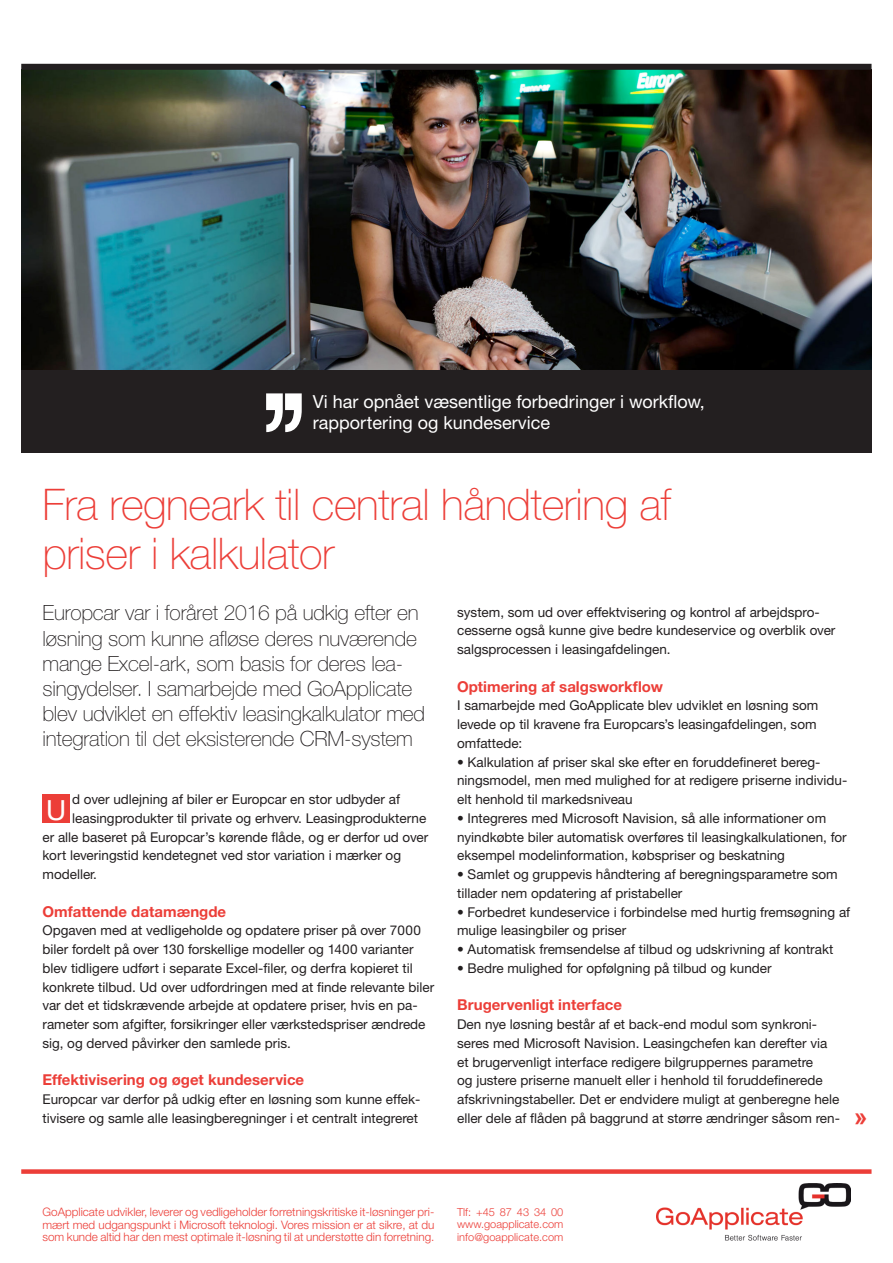
<style>
.page{position:relative;width:893px;height:1263px;background:#fff}
.page>*{position:absolute;margin:0;border:0;box-sizing:border-box;transform-origin:0 0}
.t1{font:100 43.65px/48.8px "Helvetica Neue CE";letter-spacing:-.01em;color:#ec3e38}
.t2{font:27.75px "Helvetica Neue CE";color:#fff}
.t3{font:700 24px "Arial";color:#ec3e38}
.Underrubrik{font:100 21px/25.2px "Helvetica Neue CE";letter-spacing:-.01em;color:#231f20}
.t4{font:18px/21.6px "Helvetica Neue CE";color:#fff}
.Mellemrubrik{font:700 15px "Helvetica Neue CE";color:#ec3e38}
.Brød{font:13.5px/18.8px "Helvetica Neue CE";color:#231f20}
.Mellemrubrik-2{font:300 11.7px/12.1px "Helvetica Neue CE";color:#ec3e38;text-align:justify}
.Mellemrubrik-3{font:300 11.1px "Helvetica Neue CE";color:#ec3e38}
</style>
<div class="page">
<div style="left:43px;top:794px;width:27px;height:29px;background:#ec3e38"></div>
<img style="left:657px;top:1183px;width:193px;height:58px">
<div style="left:21px;top:1169px;width:850px;height:5px;background:#ec3e38"></div>
<img style="left:21px;top:69px;width:851px;height:301px">
<div style="left:21px;top:64px;width:850px;height:6px;background:#231f20"></div>
<div style="left:21px;top:370px;width:850px;height:83px;background:#231f20"></div>
<svg style="left:266px;top:393px;width:36px;height:39px"></svg>
<p class="t4" style="left:313px;top:390px;width:393px">Vi har opnået væsentlige forbedringer i workflow, rapportering og kundeservice</p>
<p class="t1" style="left:43px;top:481px;width:630px">Fra regneark til central håndtering af priser i kalkulator</p>
<p class="Underrubrik" style="left:43px;top:601px;width:384px">Europcar var i foråret 2016 på udkig efter en løsning som kunne afløse deres nuværende mange Excel-ark, som basis for deres lea&shy;singydelser. I samarbejde med GoApplicate blev udviklet en effektiv leasingkalkulator med integration til det eksisterende CRM-system</p>
<p class="Brød" style="left:457px;top:602px;width:380px">system, som ud over effektvisering og kontrol af arbejdspro&shy;cesserne også kunne give bedre kundeservice og overblik over salgsprocessen i leasingafdelingen.</p>
<p class="Mellemrubrik" style="left:457px;top:677px;width:207px">Optimering af salgsworkflow</p>
<p class="Brød" style="left:457px;top:696px;width:363px">I samarbejde med GoApplicate blev udviklet en løsning som levede op til kravene fra Europcars’s leasingafdelingen, som omfattede:</p>
<p class="Brød" style="left:457px;top:752px;width:392px">• Kalkulation af priser skal ske efter en foruddefineret bereg&shy;ningsmodel, men med mulighed for at redigere priserne individu&shy;elt henhold til markedsniveau</p>
<p class="Brød" style="left:457px;top:809px;width:391px">• Integreres med Microsoft Navision, så alle informationer om nyindkøbte biler automatisk overføres til leasingkalkulationen, for eksempel modelinformation, købspriser og beskatning</p>
<p class="Brød" style="left:457px;top:865px;width:382px">• Samlet og gruppevis håndtering af beregningsparametre som tillader nem opdatering af pristabeller</p>
<p class="Brød" style="left:457px;top:902px;width:395px">• Forbedret kundeservice i forbindelse med hurtig fremsøgning af mulige leasingbiler og priser</p>
<p class="Brød" style="left:457px;top:940px;width:378px">• Automatisk fremsendelse af tilbud og udskrivning af kontrakt</p>
<p class="Brød" style="left:457px;top:959px;width:316px">• Bedre mulighed for opfølgning på tilbud og kunder</p>
<p class="Mellemrubrik" style="left:457px;top:996px;width:167px">Brugervenligt interface</p>
<p class="Brød" style="left:457px;top:1015px;width:384px">Den nye løsning består af et back-end modul som synkroni&shy;seres med Microsoft Navision. Leasingchefen kan derefter via et brugervenligt interface redigere bilgruppernes parametre<br>og justere priserne manuelt eller i henhold til foruddefinerede afskrivningstabeller. Det er endvidere muligt at genberegne hele eller dele af flåden på baggrund at større ændringer såsom ren-</p>
<p class="t2" style="left:46px;top:793px;width:22px">U</p>
<p class="Brød" style="left:72px;top:790px;width:329px">d over udlejning af biler er Europcar en stor udbyder af</p>
<p class="Brød" style="left:72px;top:809px;width:356px">leasingprodukter til private og erhverv. Leasingprodukterne</p>
<p class="Brød" style="left:43px;top:827px;width:387px">er alle baseret på Europcar’s kørende flåde, og er derfor ud over</p>
<p class="Brød" style="left:43px;top:846px;width:360px">kort leveringstid kendetegnet ved stor variation i mærker og</p>
<p class="Brød" style="left:43px;top:865px;width:56px">modeller.</p>
<p class="Mellemrubrik" style="left:43px;top:902px;width:185px">Omfattende datamængde</p>
<p class="Brød" style="left:43px;top:921px;width:393px">Opgaven med at vedligeholde og opdatere priser på over 7000 biler fordelt på over 130 forskellige modeller og 1400 varianter blev tidligere udført i separate Excel-filer, og derfra kopieret til konkrete tilbud. Ud over udfordringen med at finde relevante biler var det et tidskrævende arbejde at opdatere priser, hvis en pa&shy;rameter som afgifter, forsikringer eller værkstedspriser ændrede sig, og derved påvirker den samlede pris.</p>
<p class="Mellemrubrik" style="left:43px;top:1071px;width:263px">Effektivisering og øget kundeservice</p>
<p class="Brød" style="left:43px;top:1090px;width:379px">Europcar var derfor på udkig efter en løsning som kunne effek&shy;tivisere og samle alle leasingberegninger i et centralt integreret</p>
<p class="t3" style="left:854px;top:1101px;width:15px">»</p>
<p class="Mellemrubrik-2" style="left:43px;top:1206px;width:393px">GoApplicate udvikler, leverer og vedligeholder forretningskritiske it-løsninger pri&shy;mært med udgangspunkt i Microsoft teknologi. Vores mission er at sikre, at du som kunde altid har den mest optimale it-løsning til at understøtte din forretning.</p>
<p class="Mellemrubrik-3" style="left:457px;top:1205px;width:108px">Tlf: +45 87 43 34 00</p>
<p class="Mellemrubrik-3" style="left:457px;top:1218px;width:108px">www.goapplicate.com</p>
<p class="Mellemrubrik-3" style="left:457px;top:1230px;width:108px">info@goapplicate.com</p>
</div>
